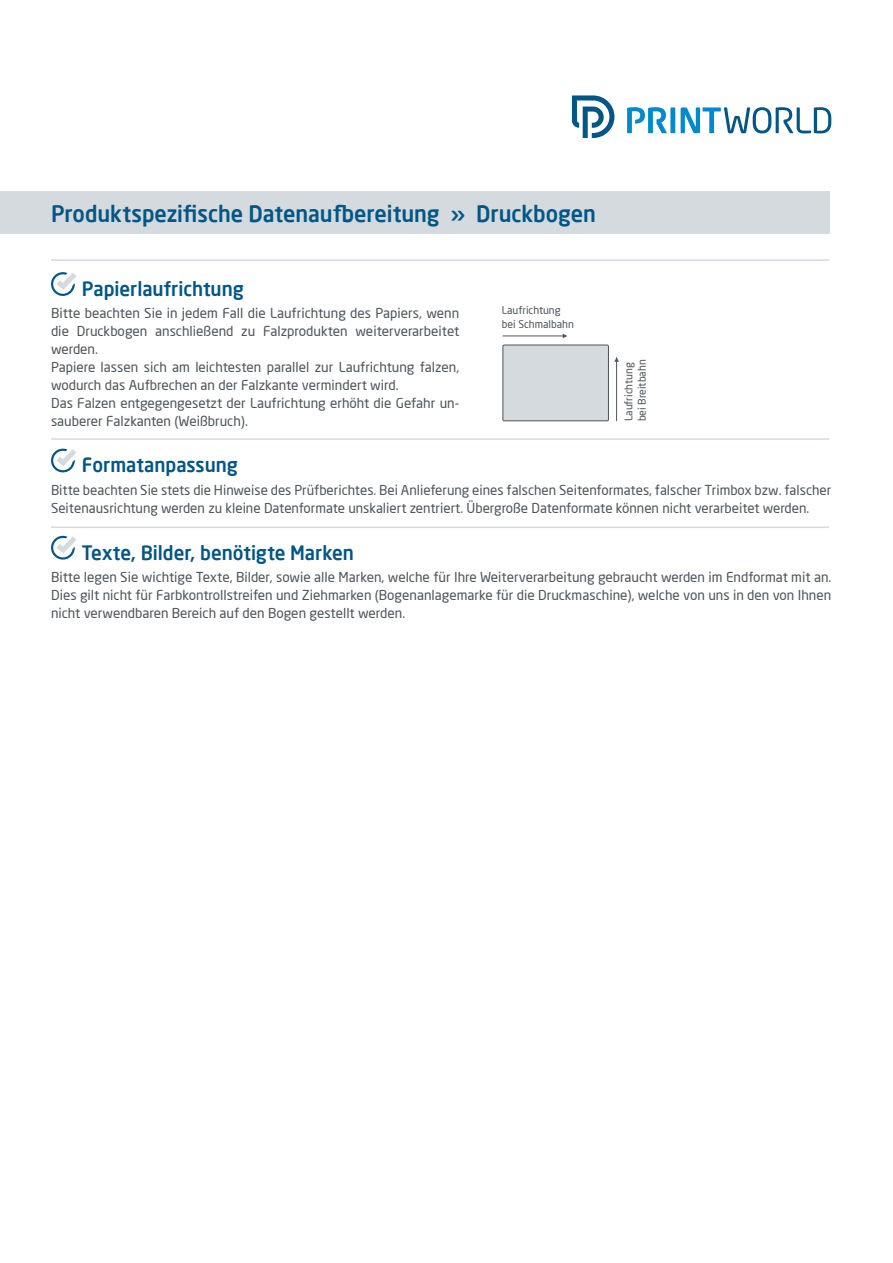
<style>
.page{position:relative;width:893px;height:1263px;background:#fff}
.page>*{position:absolute;margin:0;border:0;box-sizing:border-box;transform-origin:0 0}
.t1{font:500 22.5px "Neo Sans Pro";color:#015685;scale:.96 1}
.t2{font:500 19.5px "Neo Sans Pro";color:#015685;scale:.96 1}
.t3{font:13.5px/18px "Neo Sans Pro";color:#4d545a}
.t4{font:10.5px/13.5px "Neo Sans Pro";color:#4d545a}
</style>
<div class="page">
<div style="left:0;top:191px;width:829px;height:43px;background:#d4dade"></div>
<svg style="left:627px;top:107px;width:204px;height:26px"></svg>
<svg style="left:572px;top:96px;width:42px;height:42px"></svg>
<div style="left:503px;top:345px;width:105px;height:76px;background:#d4dade"></div>
<div style="left:502px;top:345px;width:107px;height:76px;border:1px solid #4d545a"></div>
<svg style="left:51px;top:272px;width:25px;height:24px"></svg>
<svg style="left:51px;top:449px;width:26px;height:23px"></svg>
<svg style="left:51px;top:536px;width:25px;height:24px"></svg>
<hr style="left:51px;top:259px;width:778px;height:2px;background:#d4dade">
<hr style="left:51px;top:438px;width:778px;height:2px;background:#d4dade">
<hr style="left:502px;top:336px;width:64px;height:1px;background:#4d545a">
<hr style="left:616px;top:357px;width:1px;height:64px;background:#4d545a">
<svg style="left:614px;top:357px;width:5px;height:5px"></svg>
<hr style="left:51px;top:526px;width:778px;height:2px;background:#d4dade">
<h1 class="t1" style="left:51px;top:200px;width:569px">Produktspezifische Datenaufbereitung » Druckbogen</h1>
<h2 class="t2" style="left:82px;top:276px;width:170px">Papierlaufrichtung</h2>
<p class="t3" style="left:51px;top:304px;width:410px">Bitte beachten Sie in jedem Fall die Laufrichtung des Papiers, wenn die Druckbogen anschließend zu Falzprodukten weiterverarbeitet werden.<br>Papiere lassen sich am leichtesten parallel zur Laufrichtung falzen, wodurch das Aufbrechen an der Falzkante vermindert wird.<br>Das Falzen entgegengesetzt der Laufrichtung erhöht die Gefahr un&shy;sauberer Falzkanten (Weißbruch).</p>
<h2 class="t2" style="left:82px;top:453px;width:164px">Formatanpassung</h2>
<p class="t3" style="left:51px;top:480px;width:782px">Bitte beachten Sie stets die Hinweise des Prüfberichtes. Bei Anlieferung eines falschen Seitenformates, falscher Trimbox bzw. falscher<br>Seitenausrichtung werden zu kleine Datenformate unskaliert zentriert. Übergroße Datenformate können nicht verarbeitet werden.</p>
<h2 class="t2" style="left:82px;top:540px;width:285px">Texte, Bilder, benötigte Marken</h2>
<p class="t3" style="left:51px;top:568px;width:782px;text-align:justify">Bitte legen Sie wichtige Texte, Bilder, sowie alle Marken, welche für Ihre Weiterverarbeitung gebraucht werden im Endformat mit an.<br>Dies gilt nicht für Farbkontrollstreifen und Ziehmarken (Bogenanlagemarke für die Druckmaschine), welche von uns in den von Ihnen nicht verwendbaren Bereich auf den Bogen gestellt werden.</p>
<p class="t4" style="left:502px;top:303px;width:74px">Laufrichtung bei Schmalbahn</p>
<p class="t4" style="left:622px;top:421px;width:63px;rotate:-90deg">Laufrichtung bei Breitbahn</p>
</div>
